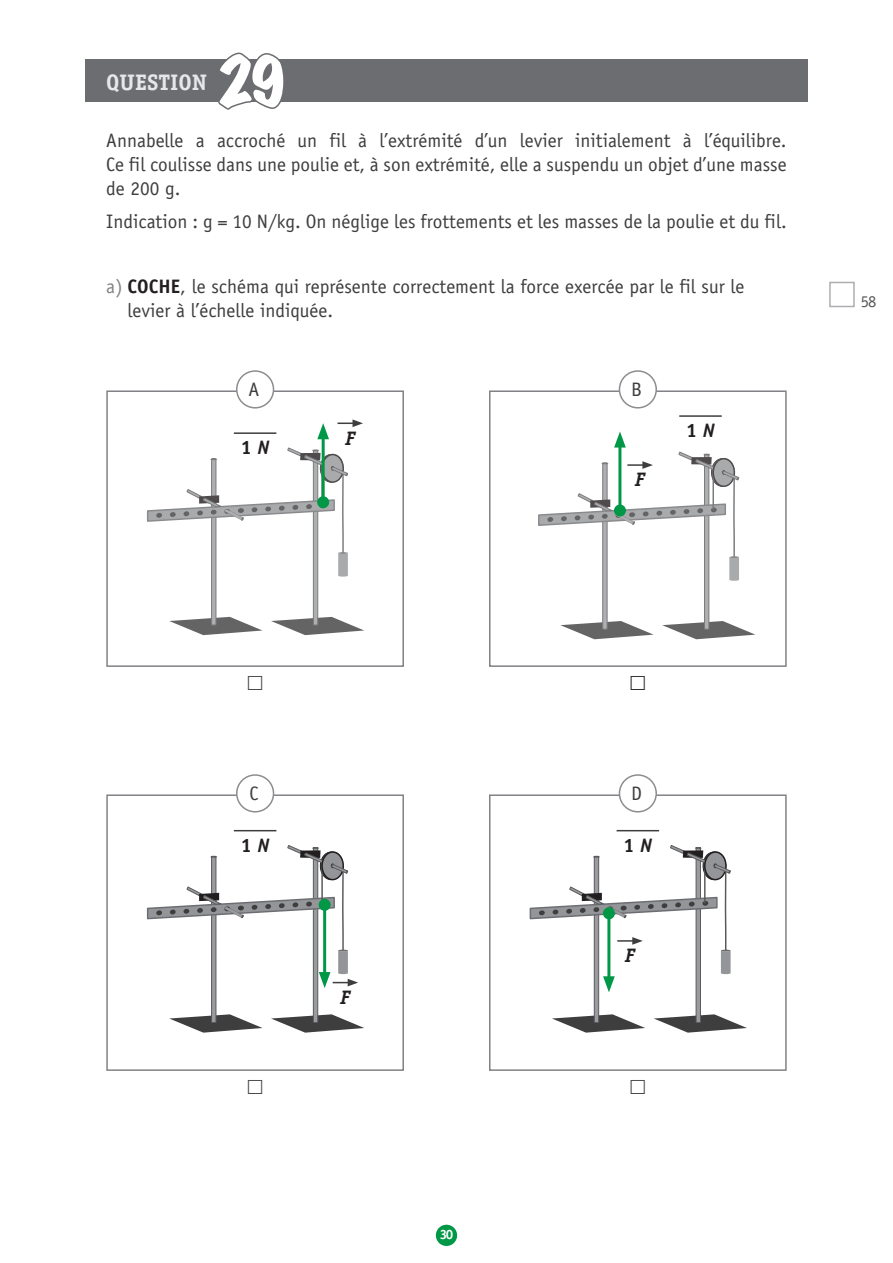
<style>
.page{position:relative;width:893px;height:1263px;background:#fff}
.page>*{position:absolute;margin:0;border:0;box-sizing:border-box;transform-origin:0 0}
.t1{font:expanded 60px "Marker Felt";color:#fff}
.t2{font:700 22.5px "Evalex Serif";color:#e6e7e9}
.Q_-_QUESTION{font:19.5px/24px "Evalex Sans";color:#3e3e3f;text-align:justify}
.Q_-_QUESTION-2{font:700 19.5px "Evalex Sans";color:#231f20}
.Q_-_QUESTION-3{font:italic 700 19.5px "Evalex Serif";color:#231f20}
.t3{font:16.5px "Evalex Serif";color:#57585a}
.t4{font:700 13.5px "Evalex Serif";color:#fff}
.s1{color:#808285}
.s2{font-weight:700;color:#231f20}
.s3{font-style:italic}
</style>
<div class="page">
<div style="left:436px;top:1225px;width:21px;height:21px;background:#009847;border-radius:50%"></div>
<div style="left:106px;top:390px;width:298px;height:277px;border:2px solid #808285"></div>
<div style="left:106px;top:794px;width:298px;height:277px;border:2px solid #808285"></div>
<div style="left:489px;top:390px;width:298px;height:277px;border:2px solid #808285"></div>
<div style="left:489px;top:794px;width:298px;height:277px;border:2px solid #808285"></div>
<div style="left:237px;top:371px;width:37px;height:37px;background:#fff;border-radius:50%"></div>
<div style="left:236px;top:370px;width:38px;height:39px;border:2px solid #8b8d90;border-radius:50%"></div>
<div style="left:237px;top:775px;width:37px;height:37px;background:#fff;border-radius:50%"></div>
<div style="left:236px;top:774px;width:38px;height:38px;border:2px solid #8b8d90;border-radius:50%"></div>
<div style="left:619px;top:371px;width:37px;height:37px;background:#fff;border-radius:50%"></div>
<div style="left:619px;top:370px;width:38px;height:39px;border:2px solid #8b8d90;border-radius:50%"></div>
<div style="left:619px;top:775px;width:37px;height:37px;background:#fff;border-radius:50%"></div>
<div style="left:619px;top:774px;width:38px;height:38px;border:2px solid #8b8d90;border-radius:50%"></div>
<div style="left:85px;top:60px;width:723px;height:42px;background:#6c6d70"></div>
<svg style="left:217px;top:52px;width:69px;height:58px"></svg>
<hr style="left:679px;top:415px;width:43px;height:2px;background:#3e3e3f">
<svg style="left:538px;top:431px;width:217px;height:208px"></svg>
<svg style="left:147px;top:448px;width:217px;height:187px"></svg>
<hr style="left:234px;top:432px;width:42px;height:2px;background:#3e3e3f">
<svg style="left:338px;top:419px;width:25px;height:8px"></svg>
<hr style="left:322px;top:434px;width:3px;height:68px;background:#009847">
<div style="left:317px;top:496px;width:12px;height:12px;background:#009847;border-radius:50%"></div>
<svg style="left:317px;top:423px;width:12px;height:16px"></svg>
<hr style="left:234px;top:830px;width:42px;height:1px;background:#3e3e3f">
<svg style="left:146px;top:845px;width:218px;height:188px"></svg>
<hr style="left:617px;top:830px;width:42px;height:1px;background:#3e3e3f">
<svg style="left:529px;top:845px;width:218px;height:188px"></svg>
<div style="left:829px;top:282px;width:26px;height:25px;border:2px solid #adaeb2"></div>
<p class="t2" style="left:106px;top:68px;width:102px">QUESTION</p>
<p class="t1" style="left:216px;top:34px;width:73px">29</p>
<p class="Q_-_QUESTION" style="left:106px;top:129px;width:682px">Annabelle a accroché un fil à l’extrémité d’un levier initialement à l’équilibre.<br>Ce fil coulisse dans une poulie et, à son extrémité, elle a suspendu un objet d’une masse de 200 g.</p>
<p class="Q_-_QUESTION" style="left:106px;top:209px;width:682px">Indication : g = 10 N/kg. On néglige les frottements et les masses de la poulie et du fil.</p>
<p class="Q_-_QUESTION" style="left:128px;top:274px;width:618px;text-indent:-21px"><span class="s1">a)</span> <span class="s2">COCHE</span>, le schéma qui représente correctement la force exercée par le fil sur le levier à l’échelle indiquée.</p>
<p class="Q_-_QUESTION" style="left:249px;top:378px;width:12px">A</p>
<p class="Q_-_QUESTION-2" style="left:241px;top:436px;width:30px">1 <span class="s3">N</span></p>
<p class="Q_-_QUESTION-3" style="left:345px;top:426px;width:11px">F</p>
<p class="Q_-_QUESTION" style="left:631px;top:378px;width:12px">B</p>
<p class="Q_-_QUESTION-3" style="left:635px;top:468px;width:11px">F</p>
<p class="Q_-_QUESTION-2" style="left:686px;top:418px;width:30px">1 <span class="s3">N</span></p>
<p class="t3" style="left:861px;top:292px;width:17px">58</p>
<p class="Q_-_QUESTION" style="left:249px;top:781px;width:11px">C</p>
<p class="Q_-_QUESTION-2" style="left:241px;top:833px;width:30px">1 <span class="s3">N</span></p>
<p class="Q_-_QUESTION-3" style="left:341px;top:986px;width:11px">F</p>
<p class="t4" style="left:440px;top:1225px;width:15px">30</p>
<p class="Q_-_QUESTION" style="left:631px;top:781px;width:12px">D</p>
<p class="Q_-_QUESTION-2" style="left:624px;top:833px;width:30px">1 <span class="s3">N</span></p>
<p class="Q_-_QUESTION-3" style="left:625px;top:944px;width:11px">F</p>
</div>
